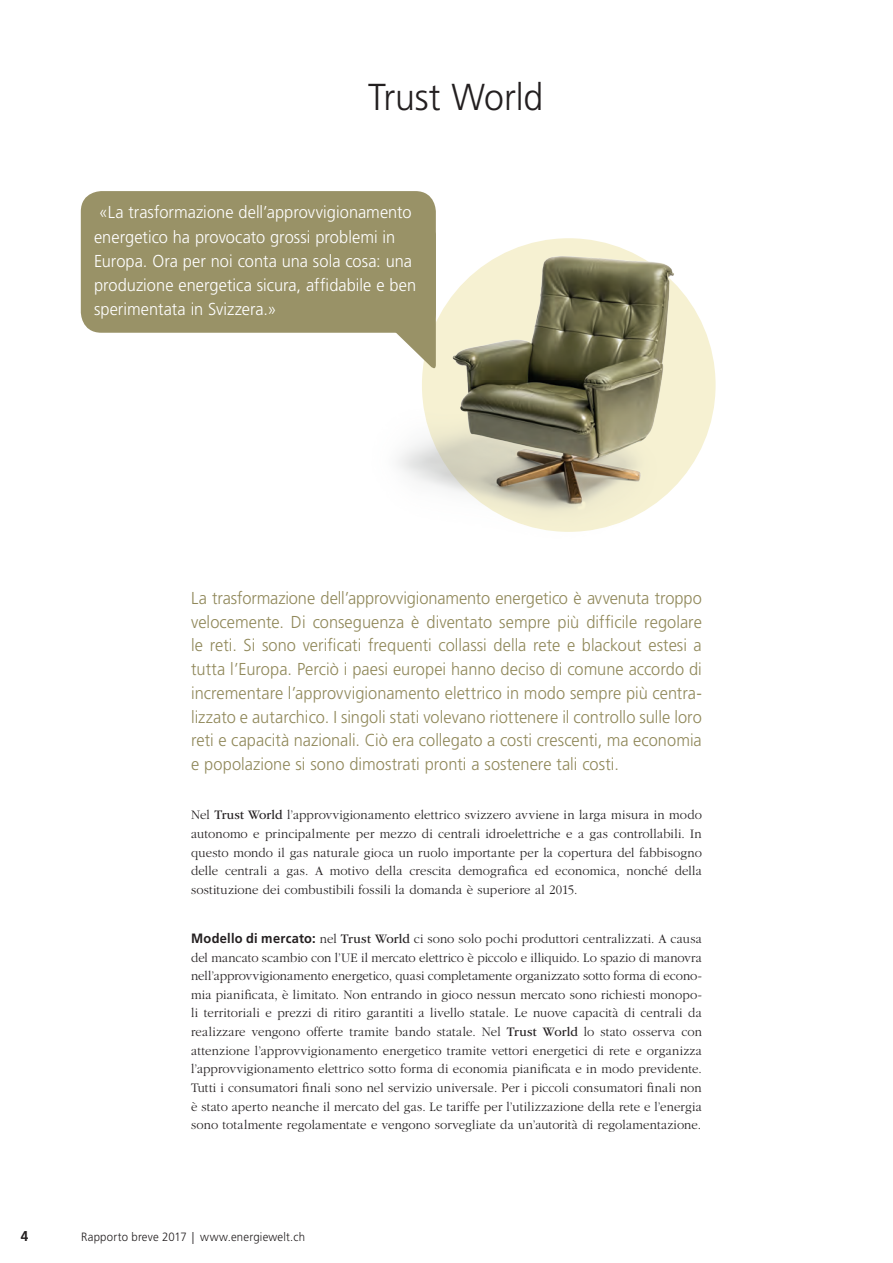
<style>
.page{position:relative;width:893px;height:1263px;background:#fff}
.page>*{position:absolute;margin:0;border:0;box-sizing:border-box;transform-origin:0 0}
.t1{font:300 37.5px "Frutiger LT Std";letter-spacing:-.005em;color:#231f20;scale:.95 1}
.t2{font:300 17.25px/23.7px "Frutiger LT Std";color:#90885a;text-align:justify;scale:.95 1}
.t3{font:300 17.25px/24px "Frutiger LT Std";color:#fff;scale:.95 1}
.t4{font:700 14.25px "Frutiger LT Std";color:#231f20;scale:.95 1}
.t5{font:300 13.5px/18.6px "ITC Garamond Std";letter-spacing:.01em;color:#231f20;text-align:justify;scale:.95 1}
.t6{font:300 12px "Frutiger LT Std";letter-spacing:.015em;color:#231f20;scale:.95 1}
.s1{font-weight:400}
.s2{font-family:"Frutiger LT Std";font-weight:700}
</style>
<div class="page">
<img style="left:398px;top:196px;width:318px;height:336px">
<svg style="left:307px;top:316px;width:128px;height:55px"></svg>
<div style="left:81px;top:191px;width:354px;height:141px;background:#999267;border-radius:21px"></div>
<h1 class="t1" style="left:368px;top:76px;width:186px">Trust World</h1>
<p class="t3" style="left:94px;top:201px;width:340px">«La trasformazione dell’approvvigionamento energetico ha provocato grossi problemi in Europa. Ora per noi conta una sola cosa: una produzione energetica sicura, affidabile e ben sperimentata in Svizzera.»</p>
<p class="t2" style="left:191px;top:586px;width:539px">La trasformazione dell’approvvigionamento energetico è avvenuta troppo velocemente. Di conseguenza è diventato sempre più difficile regolare le reti. Si sono verificati frequenti collassi della rete e blackout estesi a tutta l’Europa. Perciò i paesi europei hanno deciso di comune accordo di incrementare l’approvvigionamento elettrico in modo sempre più centra&shy;lizzato e autarchico. I singoli stati volevano riottenere il controllo sulle loro reti e capacità nazionali. Ciò era collegato a costi crescenti, ma economia e popolazione si sono dimostrati pronti a sostenere tali costi.</p>
<p class="t5" style="left:191px;top:805px;width:539px">Nel <span class="s1">Trust World</span> l’approvvigionamento elettrico svizzero avviene in larga misura in modo autonomo e principalmente per mezzo di centrali idroelettriche e a gas controllabili. In questo mondo il gas naturale gioca un ruolo importante per la copertura del fabbisogno delle centrali a gas. A motivo della crescita demografica ed economica, nonché della sostituzione dei combustibili fossili la domanda è superiore al 2015.</p>
<p class="t5" style="left:191px;top:929px;width:539px"><span class="s2">Modello di mercato:</span> nel <span class="s1">Trust World</span> ci sono solo pochi produttori centralizzati. A causa del mancato scambio con l’UE il mercato elettrico è piccolo e illiquido. Lo spazio di manovra nell’approvvigionamento energetico, quasi completamente organizzato sotto forma di econo&shy;mia pianificata, è limitato. Non entrando in gioco nessun mercato sono richiesti monopo&shy;li territoriali e prezzi di ritiro garantiti a livello statale. Le nuove capacità di centrali da realizzare vengono offerte tramite bando statale. Nel <span class="s1">Trust World</span> lo stato osserva con attenzione l’approvvigionamento energetico tramite vettori energetici di rete e organizza l’approvvigionamento elettrico sotto forma di economia pianificata e in modo previdente.<br>Tutti i consumatori finali sono nel servizio universale. Per i piccoli consumatori finali non è stato aperto neanche il mercato del gas. Le tariffe per l’utilizzazione della rete e l’energia sono totalmente regolamentate e vengono sorvegliate da un’autorità di regolamentazione.</p>
<p class="t4" style="left:21px;top:1227px;width:9px">4</p>
<p class="t6" style="left:81px;top:1229px;width:237px">Rapporto breve 2017 | www.energiewelt.ch</p>
</div>
